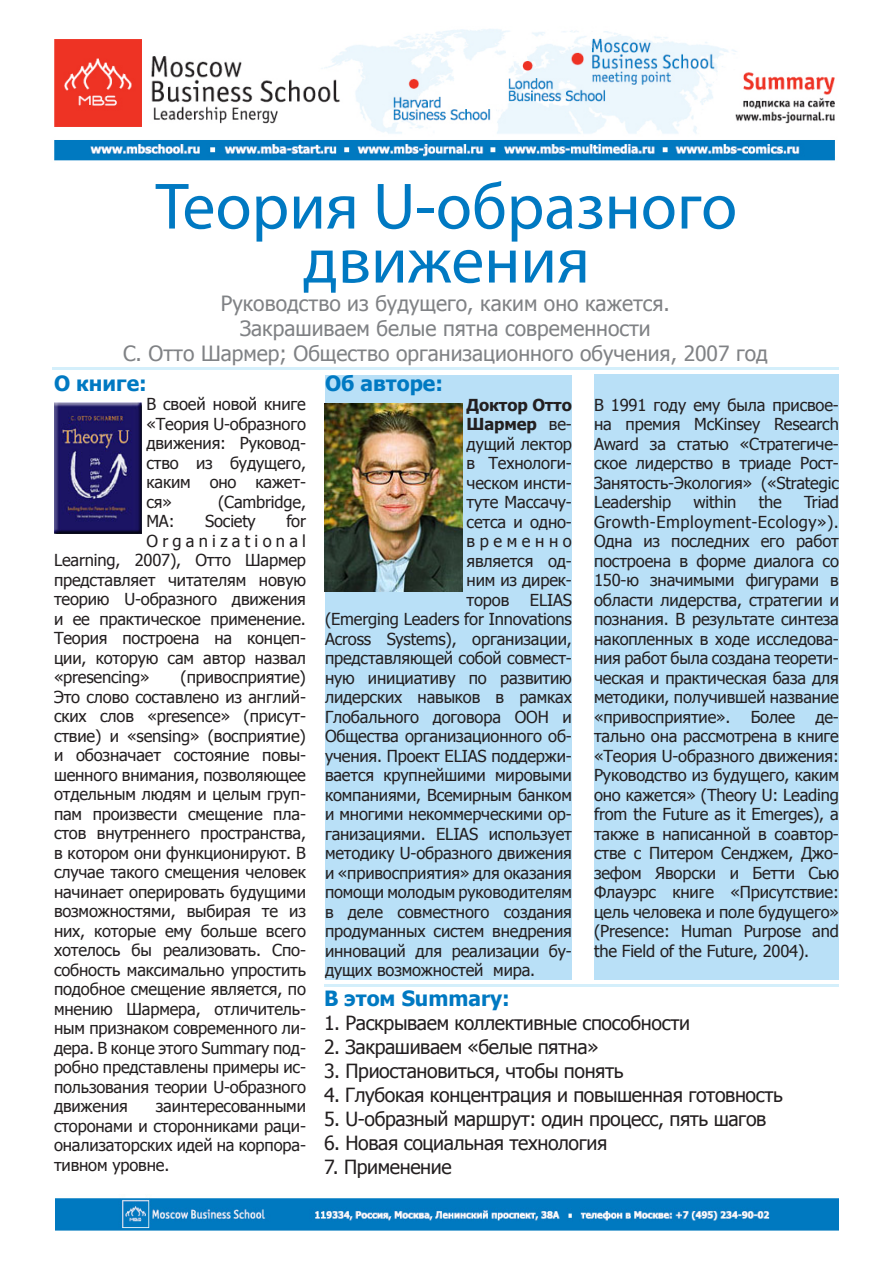
<style>
.page{position:relative;width:893px;height:1263px;background:#fff}
.page>*{position:absolute;margin:0;border:0;box-sizing:border-box;transform-origin:0 0}
.t1{font:66px/54px "Myriad Pro";color:#0079c2;text-align:center}
.t2{font:21px/25.2px "Tahoma";color:#808285;text-align:center}
.Обычный{font:700 21px "Tahoma";color:#0079c2}
.Обычный-2{font:19.5px "Tahoma";letter-spacing:-.02em;color:#231f20}
.текст{font:16.5px/19.5px "Tahoma";letter-spacing:-.01em;color:#231f20;text-align:justify}
.текст-2{font:700 16.5px "Tahoma";letter-spacing:-.01em;color:#231f20}
.текст-3{font:16.5px "Tahoma";letter-spacing:.26em;color:#231f20}
.текст-4{font:16.5px "Tahoma";letter-spacing:.28em;color:#231f20}
.s1{font-weight:400}
</style>
<div class="page">
<img style="left:54px;top:29px;width:781px;height:132px">
<hr style="left:52px;top:368px;width:787px;height:2px;background:#d4effb">
<hr style="left:324px;top:984px;width:515px;height:2px;background:#d4effb">
<div style="left:325px;top:375px;width:247px;height:604px;background:#b9e0f7"></div>
<img style="left:55px;top:1198px;width:783px;height:33px">
<div style="left:594px;top:374px;width:245px;height:606px;background:#b9e0f7"></div>
<img style="left:324px;top:404px;width:138px;height:188px">
<img style="left:54px;top:402px;width:88px;height:132px">
<p class="t1" style="left:156px;top:178px;width:583px">Теория U-образного движения</p>
<p class="t2" style="left:221px;top:289px;width:451px">Руководство из будущего, каким оно кажется.<br>Закрашиваем белые пятна современности</p>
<p class="t2" style="left:123px;top:340px;width:646px">С. Отто Шармер; Общество организационного обучения, 2007 год</p>
<p class="Обычный" style="left:54px;top:368px;width:94px">О книге:</p>
<p class="текст" style="left:146px;top:394px;width:161px">В своей новой книге «Теория U-образного движения: Руковод&shy;ство из будущего, каким оно кажет&shy;ся»</p>
<p class="Обычный" style="left:325px;top:369px;width:120px">Об авторе:</p>
<p class="текст" style="left:594px;top:394px;width:246px">В 1991 году ему была присвое&shy;на премия McKinsey Research Award за статью «Стратегиче&shy;ское лидерство в триаде Рост-Занятость-Экология» («Strategic Leadership</p>
<p class="текст-2" style="left:467px;top:393px;width:107px">Доктор Отто</p>
<p class="текст-2" style="left:467px;top:412px;width:107px">Шармер <span class="s1">ве-</span></p>
<p class="текст" style="left:467px;top:433px;width:107px">дущий лектор</p>
<p class="текст" style="left:467px;top:452px;width:107px">в Технологи-</p>
<p class="текст" style="left:467px;top:472px;width:107px">ческом инсти-</p>
<p class="текст" style="left:467px;top:491px;width:107px">туте Массачу-</p>
<p class="текст" style="left:467px;top:511px;width:107px">сетса и одно-</p>
<p class="текст-4" style="left:467px;top:530px;width:107px">временно</p>
<p class="текст" style="left:467px;top:550px;width:107px">является од-</p>
<p class="текст" style="left:467px;top:569px;width:107px">ним из дирек-</p>
<p class="текст" style="left:467px;top:589px;width:107px">торов ELIAS</p>
<p class="текст" style="left:325px;top:608px;width:248px">(Emerging Leaders for Innovations</p>
<p class="текст" style="left:325px;top:628px;width:248px">Across Systems), организации,</p>
<p class="текст" style="left:325px;top:647px;width:248px">представляющей собой совмест-</p>
<p class="текст" style="left:325px;top:667px;width:248px">ную инициативу по развитию</p>
<p class="текст" style="left:325px;top:686px;width:248px">лидерских навыков в рамках</p>
<p class="текст" style="left:325px;top:706px;width:248px">Глобального договора ООН и</p>
<p class="текст" style="left:325px;top:725px;width:248px">Общества организационного об-</p>
<p class="текст" style="left:325px;top:745px;width:248px">учения. Проект ELIAS поддержи-</p>
<p class="текст" style="left:325px;top:764px;width:248px">вается крупнейшими мировыми</p>
<p class="текст" style="left:325px;top:784px;width:248px">компаниями, Всемирным банком</p>
<p class="текст" style="left:325px;top:803px;width:248px">и многими некоммерческими ор-</p>
<p class="текст" style="left:325px;top:823px;width:248px">ганизациями. ELIAS использует</p>
<p class="текст" style="left:325px;top:842px;width:248px">методику U-образного движения</p>
<p class="текст" style="left:325px;top:862px;width:248px">и «привосприятия» для оказания</p>
<p class="текст" style="left:325px;top:881px;width:248px">помощи молодым руководителям</p>
<p class="текст" style="left:325px;top:901px;width:248px">в деле совместного создания</p>
<p class="текст" style="left:325px;top:920px;width:248px">продуманных систем внедрения</p>
<p class="текст" style="left:325px;top:940px;width:248px">инноваций для реализации бу-</p>
<p class="текст" style="left:325px;top:959px;width:212px">дущих возможностей мира.</p>
<p class="текст" style="left:218px;top:491px;width:89px">(Cambridge,</p>
<p class="текст" style="left:594px;top:492px;width:246px;text-indent:210px">Triad Growth-Employment-Ecology»).<br>Одна из последних его работ построена в форме диалога со 150-ю значимыми фигурами в области лидерства, стратегии и познания. В результате синтеза накопленных в ходе исследова&shy;ния работ была создана теорети&shy;ческая и практическая база для методики, получившей название «привосприятие». Более де&shy;тально она рассмотрена в книге «Теория U-образного движения:<br>Руководство из будущего, каким оно кажется» (Theory U: Leading from the Future as it Emerges), а также в написанной в соавтор&shy;стве с Питером Сенджем, Джо&shy;зефом Яворски и Бетти Сью Флауэрс книге «Присутствие: цель человека и поле будущего» (Presence: Human Purpose and the Field of the Future, 2004).</p>
<p class="текст" style="left:694px;top:492px;width:44px">within</p>
<p class="текст" style="left:759px;top:492px;width:25px">the</p>
<p class="текст" style="left:146px;top:511px;width:30px">MA:</p>
<p class="текст" style="left:205px;top:511px;width:52px">Society</p>
<p class="текст" style="left:286px;top:511px;width:21px">for</p>
<p class="текст-3" style="left:146px;top:530px;width:161px">Organizational</p>
<p class="текст" style="left:54px;top:550px;width:254px">Learning, 2007), Отто Шармер</p>
<p class="текст" style="left:54px;top:569px;width:253px">представляет читателям новую</p>
<p class="текст" style="left:54px;top:589px;width:253px">теорию U-образного движения</p>
<p class="текст" style="left:54px;top:608px;width:253px">и ее практическое применение.</p>
<p class="текст" style="left:54px;top:628px;width:253px">Теория построена на концеп-</p>
<p class="текст" style="left:54px;top:647px;width:253px">ции, которую сам автор назвал</p>
<p class="текст" style="left:54px;top:667px;width:97px">«presencing»</p>
<p class="текст" style="left:54px;top:667px;width:253px;text-indent:127px">(привосприятие)<br>Это слово составлено из англий&shy;ских слов «presence» (присут&shy;ствие) и «sensing» (восприятие) и обозначает состояние повы&shy;шенного внимания, позволяющее отдельным людям и целым груп&shy;пам произвести смещение пла&shy;стов внутреннего пространства, в котором они функционируют. В случае такого смещения человек начинает оперировать будущими возможностями, выбирая те из них, которые ему больше всего хотелось бы реализовать. Спо&shy;собность максимально упростить подобное смещение является, по мнению Шармера, отличитель&shy;ным признаком современного ли&shy;дера. В конце этого Summary под&shy;робно представлены примеры ис&shy;пользования теории U-образного движения</p>
<p class="Обычный" style="left:324px;top:984px;width:187px">В этом Summary:</p>
<p class="Обычный-2" style="left:324px;top:1010px;width:367px">1. Раскрываем коллективные способности</p>
<p class="Обычный-2" style="left:324px;top:1034px;width:276px">2. Закрашиваем «белые пятна»</p>
<p class="Обычный-2" style="left:324px;top:1058px;width:301px">3. Приостановиться, чтобы понять</p>
<p class="Обычный-2" style="left:324px;top:1082px;width:460px">4. Глубокая концентрация и повышенная готовность</p>
<p class="Обычный-2" style="left:324px;top:1106px;width:444px">5. U-образный маршрут: один процесс, пять шагов</p>
<p class="Обычный-2" style="left:324px;top:1130px;width:285px">6. Новая социальная технология</p>
<p class="Обычный-2" style="left:324px;top:1154px;width:129px">7. Применение</p>
<p class="текст" style="left:54px;top:1096px;width:253px;text-indent:102px">заинтересованными сторонами и сторонниками раци&shy;онализаторских идей на корпора&shy;тивном уровне.</p>
</div>
